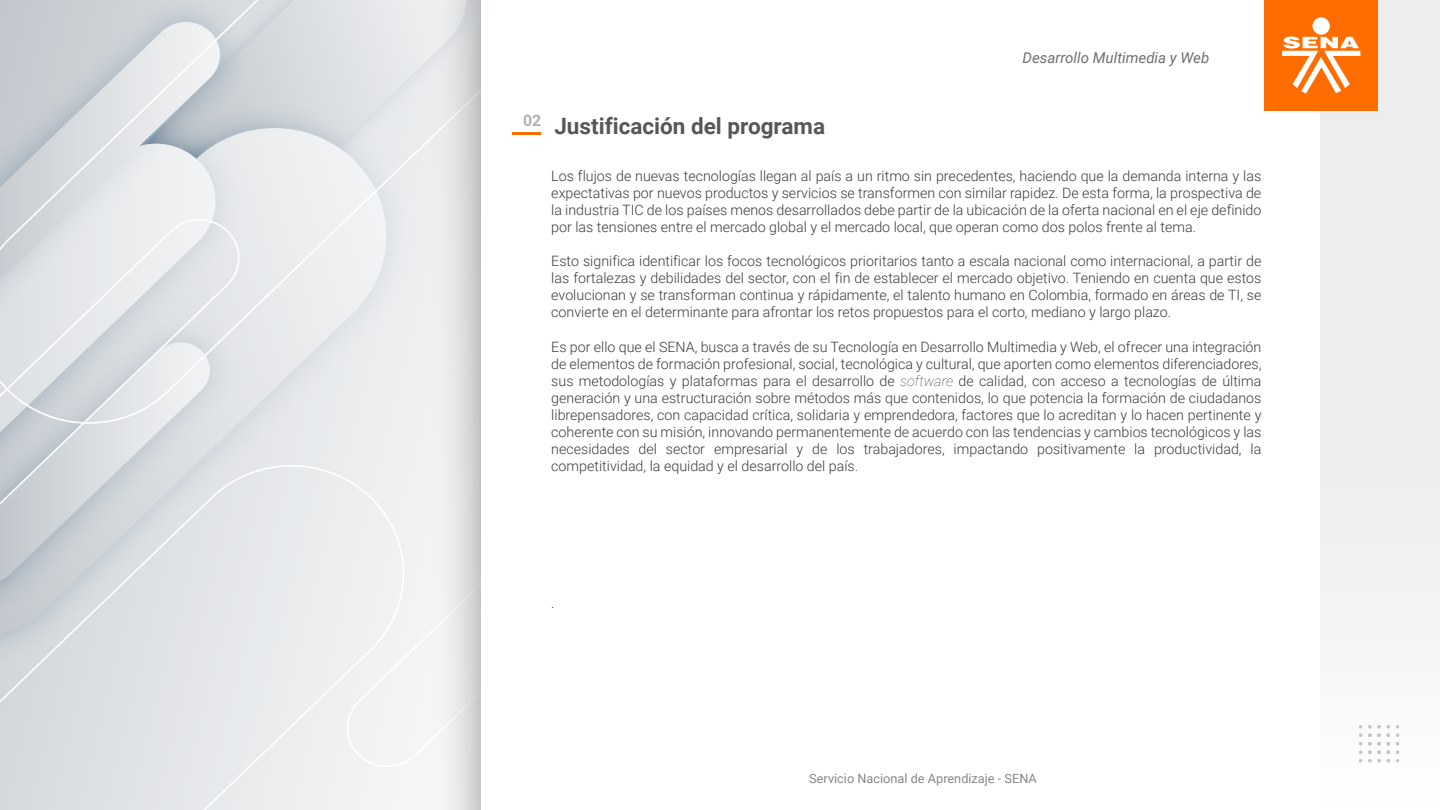
<style>
.page{position:relative;width:1440px;height:810px;background:#fff}
.page>*{position:absolute;margin:0;border:0;box-sizing:border-box;transform-origin:0 0}
.t1{font:700 22.5px "Roboto";color:#575756}
.t2{font:italic 15px "Roboto";color:#706f6f}
.t3{font:300 14.25px/17.1px "Roboto";color:#3c3c3b;text-align:justify}
.t4{font:12.75px "Roboto";color:#878787}
.s1{font-weight:100;font-style:italic}
</style>
<div class="page">
<div style="left:1321px;top:0;width:119px;height:810px;background:linear-gradient(to right,#f1f1f1,#f0f0f0)"></div>
<div style="left:1265px;top:0;width:113px;height:111px;background:#ff6c00"></div>
<div style="left:1313px;top:17px;width:17px;height:18px;background:#fff;border-radius:50%"></div>
<svg style="left:1282px;top:37px;width:78px;height:57px"></svg>
<svg style="left:1359px;top:751px;width:3px;height:11px"></svg>
<svg style="left:1368px;top:751px;width:13px;height:11px"></svg>
<svg style="left:1387px;top:751px;width:3px;height:11px"></svg>
<svg style="left:1396px;top:751px;width:3px;height:11px"></svg>
<svg style="left:1359px;top:734px;width:3px;height:11px"></svg>
<svg style="left:1368px;top:734px;width:13px;height:11px"></svg>
<svg style="left:1368px;top:725px;width:13px;height:3px"></svg>
<svg style="left:1387px;top:734px;width:3px;height:11px"></svg>
<svg style="left:1396px;top:734px;width:3px;height:11px"></svg>
<svg style="left:0;top:0;width:432px;height:433px;background:#dee2e5"></svg>
<svg style="left:0;top:456px;width:413px;height:354px;background:#e1e4e6"></svg>
<svg style="left:0;top:215px;width:240px;height:332px;background:#dbdfe2"></svg>
<div style="left:343px;top:435px;width:89px;height:332px;background:#f0f1f3"></div>
<div style="left:432px;top:0;width:49px;height:810px;background:linear-gradient(to right,#f8f9fb,#cacbcb)"></div>
<hr style="left:513px;top:132px;width:28px;height:2px;background:#ff6c00">
<h1 class="t1" style="left:523px;top:111px;width:303px"><sup>02</sup> Justificación del programa</h1>
<p class="t2" style="left:1022px;top:47px;width:188px">Desarrollo Multimedia y Web</p>
<p class="t3" style="left:551px;top:166px;width:712px">Los flujos de nuevas tecnologías llegan al país a un ritmo sin precedentes, haciendo que la demanda interna y las expectativas por nuevos productos y servicios se transformen con similar rapidez. De esta forma, la prospectiva de la industria TIC de los países menos desarrollados debe partir de la ubicación de la oferta nacional en el eje definido por las tensiones entre el mercado global y el mercado local, que operan como dos polos frente al tema.</p>
<p class="t3" style="left:551px;top:252px;width:712px">Esto significa identificar los focos tecnológicos prioritarios tanto a escala nacional como internacional, a partir de las fortalezas y debilidades del sector, con el fin de establecer el mercado objetivo. Teniendo en cuenta que estos evolucionan y se transforman continua y rápidamente, el talento humano en Colombia, formado en áreas de TI, se convierte en el determinante para afrontar los retos propuestos para el corto, mediano y largo plazo.</p>
<p class="t3" style="left:551px;top:337px;width:712px">Es por ello que el SENA, busca a través de su Tecnología en Desarrollo Multimedia y Web, el ofrecer una integración de elementos de formación profesional, social, tecnológica y cultural, que aporten como elementos diferenciadores, sus metodologías y plataformas para el desarrollo de <span class="s1">software</span> de calidad, con acceso a tecnologías de última generación y una estructuración sobre métodos más que contenidos, lo que potencia la formación de ciudadanos librepensadores, con capacidad crítica, solidaria y emprendedora, factores que lo acreditan y lo hacen pertinente y coherente con su misión, innovando permanentemente de acuerdo con las tendencias y cambios tecnológicos y las necesidades del sector empresarial y de los trabajadores, impactando positivamente la productividad, la competitividad, la equidad y el desarrollo del país.</p>
<p class="t3" style="left:551px;top:594px;width:5px">.</p>
<p class="t4" style="left:809px;top:770px;width:229px">Servicio Nacional de Aprendizaje - SENA</p>
</div>
